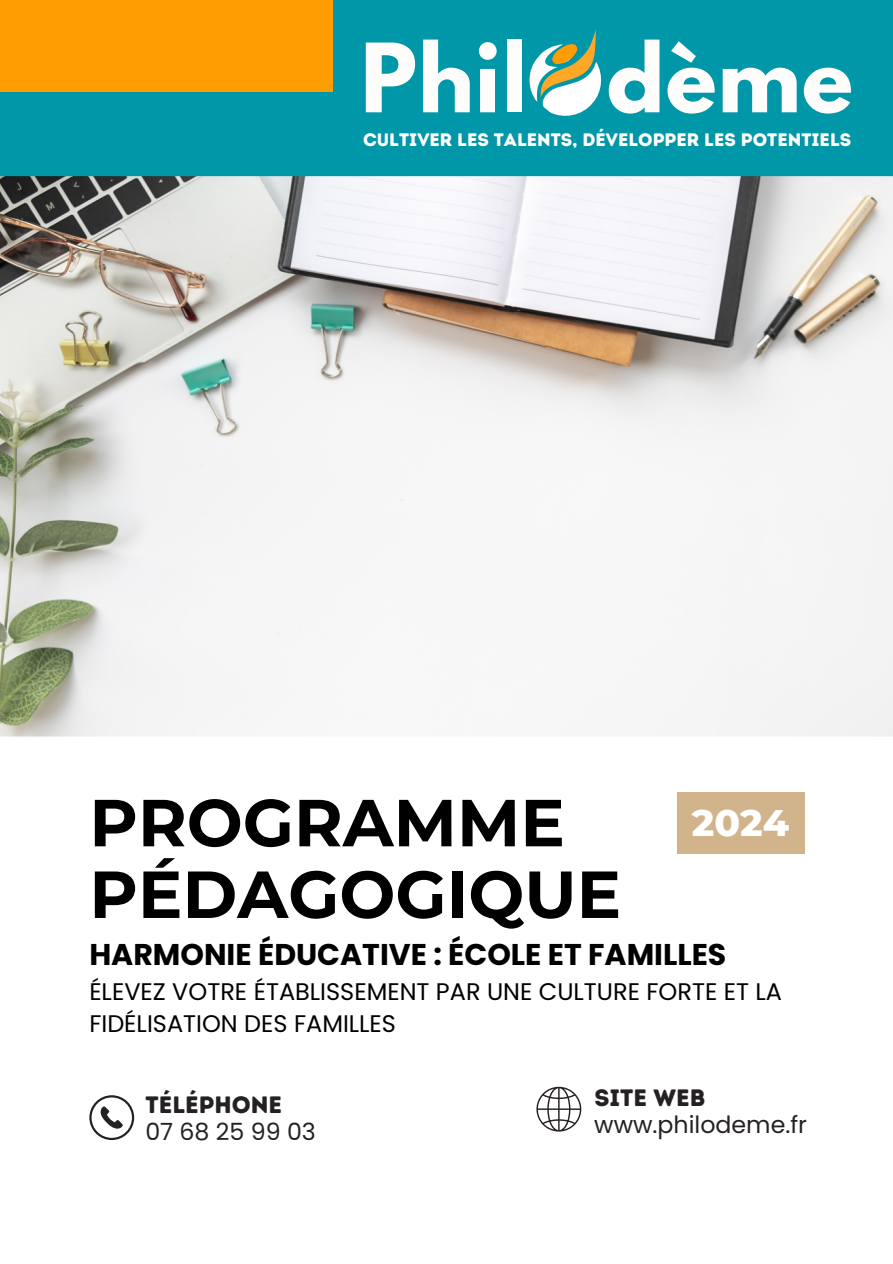
<style>
.page{position:relative;width:893px;height:1264px;background:#fff}
.page>*{position:absolute;margin:0;border:0;box-sizing:border-box;transform-origin:0 0}
.t1{font:700 84.45px "League Spartan";letter-spacing:.01em;color:#fffdfb}
.t2{font:700 66.3px/71.6px "Montserrat";color:#000}
.t3{font:800 37.65px "Montserrat";color:#fff}
.t4{font:700 30px "Poppins";color:#000}
.t5{font:24px/32.7px "Poppins";color:#000}
.t6{font:23.7px "Poppins";color:#252122}
.t7{font:23.7px "Intro Rust Base";color:#252122}
.t8{font:18px "Intro Rust Base";color:#fffdfb}
</style>
<div class="page">
<div style="left:0;top:0;width:892px;height:631px;background:#0097a8"></div>
<svg style="left:529px;top:29px;width:73px;height:87px"></svg>
<img style="left:0;top:176px;width:892px;height:560px">
<div style="left:676px;top:792px;width:128px;height:61px;background:#d2b48c"></div>
<svg style="left:89px;top:1095px;width:45px;height:45px"></svg>
<svg style="left:536px;top:1086px;width:45px;height:45px"></svg>
<div style="left:0;top:0;width:332px;height:91px;background:#ff9c00"></div>
<p class="t1" style="left:361px;top:36px;width:167px">Phil</p>
<h2 class="t1" style="left:606px;top:36px;width:247px">dème</h2>
<p class="t8" style="left:363px;top:129px;width:489px">CULTIVER LES TALENTS, DÉVELOPPER LES POTENTIELS</p>
<p class="t2" style="left:89px;top:786px;width:533px">PROGRAMME<br>PÉDAGOGIQUE</p>
<p class="t3" style="left:692px;top:799px;width:99px">2024</p>
<h1 class="t4" style="left:89px;top:933px;width:638px">HARMONIE ÉDUCATIVE : ÉCOLE ET FAMILLES</h1>
<h1 class="t5" style="left:89px;top:975px;width:694px">ÉLEVEZ VOTRE ÉTABLISSEMENT PAR UNE CULTURE FORTE ET LA<br>FIDÉLISATION DES FAMILLES</h1>
<h3 class="t7" style="left:146px;top:1090px;width:138px">TÉLÉPHONE</h3>
<h4 class="t6" style="left:145px;top:1114px;width:172px">07 68 25 99 03</h4>
<p class="t7" style="left:594px;top:1083px;width:112px">SITE WEB</p>
<p class="t6" style="left:594px;top:1108px;width:214px">www.philodeme.fr</p>
</div>
